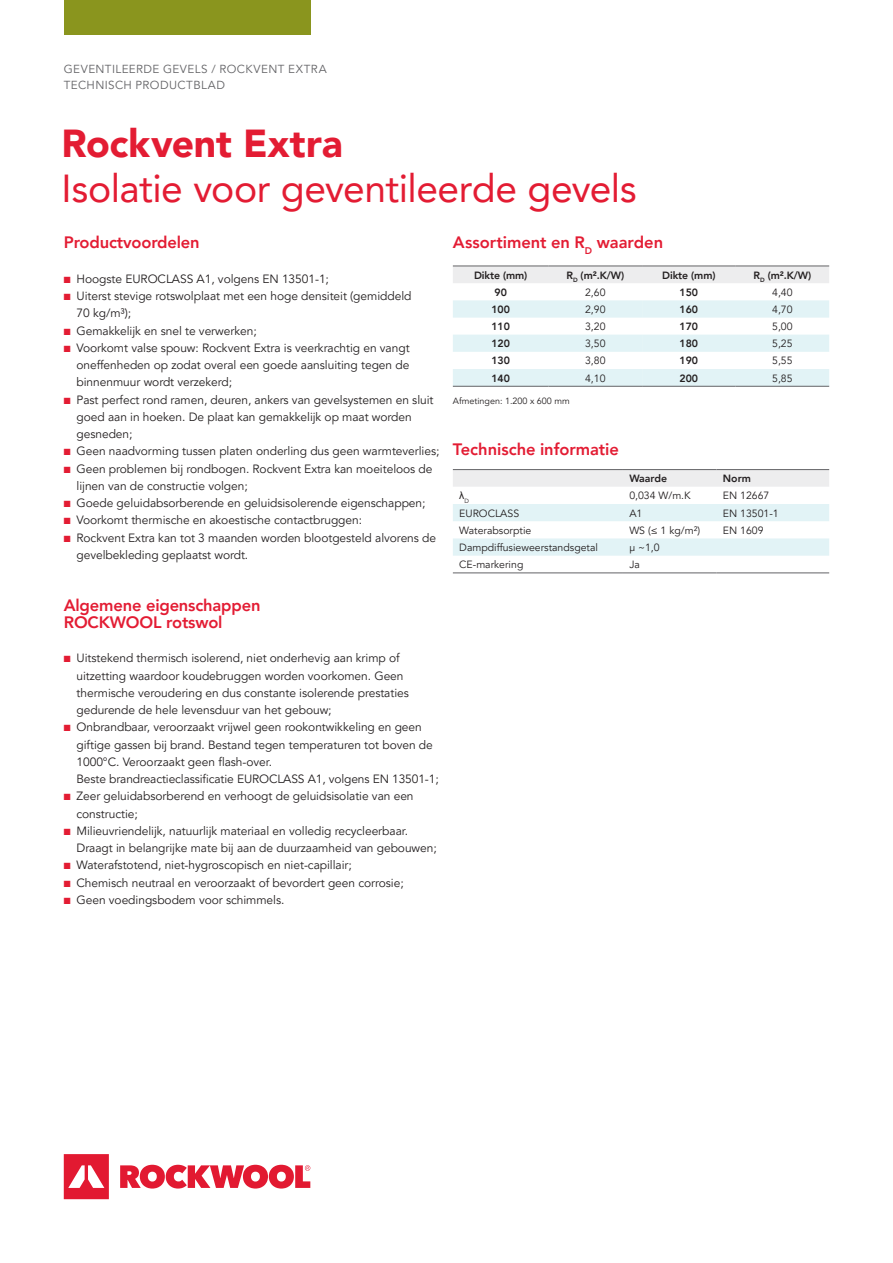
<style>
.page{position:relative;width:893px;height:1263px;background:#fff}
.page>*{position:absolute;margin:0;border:0;box-sizing:border-box;transform-origin:0 0}
.t1{font:39px "Avenir LT Pro";letter-spacing:-.01em;color:#e31c33}
.t2{font:900 39px "Avenir LT Pro";letter-spacing:-.005em;color:#e31c33}
.t3{font:800 16.5px/17.2px "Avenir LT Pro";letter-spacing:-.01em;color:#e31c33}
.t4{font:12px/17.2px "Avenir LT Pro";letter-spacing:-.005em;color:#231f20}
.t5{font:11.7px/16.5px "Avenir LT Pro";letter-spacing:.035em;color:#636366}
.t6{font:10.5px "Avenir LT Pro";color:#231f20}
.t7{font:800 10.5px "Avenir LT Pro";color:#231f20}
.t8{font:10.5px "Arial";color:#231f20}
.t9{font:9px "Avenir LT Pro";color:#231f20}
.s1{color:#e31c33}
</style>
<div class="page">
<svg style="left:453px;top:470px;width:376px;height:86px"></svg>
<hr style="left:453px;top:469px;width:170px;height:1px;background:#636366">
<hr style="left:623px;top:469px;width:93px;height:1px;background:#636366">
<hr style="left:716px;top:469px;width:113px;height:1px;background:#636366">
<hr style="left:453px;top:572px;width:170px;height:1px;background:#636366">
<hr style="left:623px;top:572px;width:93px;height:1px;background:#636366">
<hr style="left:716px;top:572px;width:113px;height:1px;background:#636366">
<div style="left:453px;top:267px;width:376px;height:16px;background:#ededee"></div>
<svg style="left:453px;top:300px;width:376px;height:86px"></svg>
<hr style="left:453px;top:266px;width:96px;height:1px;background:#636366">
<hr style="left:549px;top:266px;width:93px;height:1px;background:#636366">
<hr style="left:642px;top:266px;width:94px;height:1px;background:#636366">
<hr style="left:736px;top:266px;width:93px;height:1px;background:#636366">
<hr style="left:453px;top:386px;width:96px;height:1px;background:#636366">
<hr style="left:549px;top:386px;width:93px;height:1px;background:#636366">
<hr style="left:642px;top:386px;width:94px;height:1px;background:#636366">
<hr style="left:736px;top:386px;width:93px;height:1px;background:#636366">
<div style="left:64px;top:0;width:246px;height:34px;background:#8a951e"></div>
<svg style="left:64px;top:1154px;width:246px;height:45px"></svg>
<p class="t5" style="left:64px;top:61px;width:264px">GEVENTILEERDE GEVELS / ROCKVENT EXTRA<br>TECHNISCH PRODUCTBLAD</p>
<h1 class="t2" style="left:62px;top:120px;width:282px">Rockvent Extra</h1>
<h1 class="t1" style="left:62px;top:165px;width:576px">Isolatie voor geventileerde gevels</h1>
<h2 class="t3" style="left:64px;top:234px;width:137px">Productvoordelen</h2>
<p class="t4" style="left:64px;top:270px;width:267px"><span class="s1">■</span> Hoogste EUROCLASS A1, volgens EN 13501-1;</p>
<p class="t4" style="left:77px;top:288px;width:336px;text-indent:-13px"><span class="s1">■</span> Uiterst stevige rotswolplaat met een hoge densiteit (gemiddeld<br>70 kg/m³);</p>
<p class="t4" style="left:64px;top:322px;width:194px"><span class="s1">■</span> Gemakkelijk en snel te verwerken;</p>
<p class="t4" style="left:77px;top:339px;width:335px;text-align:justify;text-indent:-13px"><span class="s1">■</span> Voorkomt valse spouw: Rockvent Extra is veerkrachtig en vangt oneffenheden op zodat overal een goede aansluiting tegen de binnenmuur wordt verzekerd;</p>
<p class="t4" style="left:77px;top:391px;width:359px;text-indent:-13px"><span class="s1">■</span> Past perfect rond ramen, deuren, ankers van gevelsystemen en sluit goed aan in hoeken. De plaat kan gemakkelijk op maat worden gesneden;</p>
<p class="t4" style="left:64px;top:443px;width:377px"><span class="s1">■</span> Geen naadvorming tussen platen onderling dus geen warmteverlies;</p>
<p class="t4" style="left:77px;top:460px;width:357px;text-indent:-13px"><span class="s1">■</span> Geen problemen bij rondbogen. Rockvent Extra kan moeiteloos de lijnen van de constructie volgen;</p>
<p class="t4" style="left:64px;top:495px;width:363px"><span class="s1">■</span> Goede geluidabsorberende en geluidsisolerende eigenschappen;</p>
<p class="t4" style="left:64px;top:512px;width:300px"><span class="s1">■</span> Voorkomt thermische en akoestische contactbruggen:</p>
<p class="t4" style="left:77px;top:529px;width:361px;text-indent:-13px"><span class="s1">■</span> Rockvent Extra kan tot 3 maanden worden blootgesteld alvorens de gevelbekleding geplaatst wordt.</p>
<h2 class="t3" style="left:64px;top:596px;width:198px">Algemene eigenschappen<br>ROCKWOOL rotswol</h2>
<p class="t4" style="left:77px;top:650px;width:334px;text-indent:-13px"><span class="s1">■</span> Uitstekend thermisch isolerend, niet onderhevig aan krimp of uitzetting waardoor koudebruggen worden voorkomen. Geen thermische veroudering en dus constante isolerende prestaties gedurende de hele levensduur van het gebouw;</p>
<p class="t4" style="left:77px;top:719px;width:364px;text-indent:-13px"><span class="s1">■</span> Onbrandbaar, veroorzaakt vrijwel geen rookontwikkeling en geen giftige gassen bij brand. Bestand tegen temperaturen tot boven de 1000°C. Veroorzaakt geen flash-over.<br>Beste brandreactieclassificatie EUROCLASS A1, volgens EN 13501-1;</p>
<p class="t4" style="left:77px;top:788px;width:339px;text-indent:-13px"><span class="s1">■</span> Zeer geluidabsorberend en verhoogt de geluidsisolatie van een constructie;</p>
<p class="t4" style="left:77px;top:822px;width:362px;text-indent:-13px"><span class="s1">■</span> Milieuvriendelijk, natuurlijk materiaal en volledig recycleerbaar.<br>Draagt in belangrijke mate bij aan de duurzaamheid van gebouwen;</p>
<p class="t4" style="left:64px;top:857px;width:290px"><span class="s1">■</span> Waterafstotend, niet-hygroscopisch en niet-capillair;</p>
<p class="t4" style="left:64px;top:874px;width:341px"><span class="s1">■</span> Chemisch neutraal en veroorzaakt of bevordert geen corrosie;</p>
<p class="t4" style="left:64px;top:891px;width:222px"><span class="s1">■</span> Geen voedingsbodem voor schimmels.</p>
<h2 class="t3" style="left:453px;top:234px;width:212px">Assortiment en R<sub>D</sub> waarden</h2>
<p class="t7" style="left:474px;top:269px;width:55px">Dikte (mm)</p>
<p class="t7" style="left:566px;top:269px;width:59px">R<sub>D</sub> (m².K/W)</p>
<p class="t7" style="left:662px;top:269px;width:55px">Dikte (mm)</p>
<p class="t7" style="left:754px;top:269px;width:59px">R<sub>D</sub> (m².K/W)</p>
<p class="t7" style="left:494px;top:286px;width:14px">90</p>
<p class="t6" style="left:585px;top:286px;width:22px">2,60</p>
<p class="t7" style="left:679px;top:286px;width:20px">150</p>
<p class="t6" style="left:772px;top:286px;width:22px">4,40</p>
<p class="t7" style="left:491px;top:303px;width:20px">100</p>
<p class="t6" style="left:585px;top:303px;width:22px">2,90</p>
<p class="t7" style="left:679px;top:303px;width:20px">160</p>
<p class="t6" style="left:772px;top:303px;width:22px">4,70</p>
<p class="t7" style="left:491px;top:320px;width:20px">110</p>
<p class="t6" style="left:585px;top:320px;width:22px">3,20</p>
<p class="t7" style="left:679px;top:320px;width:20px">170</p>
<p class="t6" style="left:772px;top:320px;width:22px">5,00</p>
<p class="t7" style="left:491px;top:337px;width:20px">120</p>
<p class="t6" style="left:585px;top:337px;width:22px">3,50</p>
<p class="t7" style="left:679px;top:337px;width:20px">180</p>
<p class="t6" style="left:772px;top:337px;width:22px">5,25</p>
<p class="t7" style="left:491px;top:354px;width:20px">130</p>
<p class="t6" style="left:585px;top:354px;width:22px">3,80</p>
<p class="t7" style="left:679px;top:354px;width:20px">190</p>
<p class="t6" style="left:772px;top:354px;width:22px">5,55</p>
<p class="t7" style="left:491px;top:372px;width:20px">140</p>
<p class="t6" style="left:585px;top:372px;width:22px">4,10</p>
<p class="t7" style="left:679px;top:372px;width:20px">200</p>
<p class="t6" style="left:772px;top:372px;width:22px">5,85</p>
<p class="t9" style="left:453px;top:395px;width:118px">Afmetingen: 1.200 x 600 mm</p>
<h2 class="t3" style="left:453px;top:441px;width:167px">Technische informatie</h2>
<p class="t7" style="left:629px;top:472px;width:39px">Waarde</p>
<p class="t7" style="left:723px;top:472px;width:30px">Norm</p>
<p class="t8" style="left:459px;top:489px;width:11px">λ<sub>D</sub></p>
<p class="t6" style="left:629px;top:489px;width:63px">0,034 W/m.K</p>
<p class="t6" style="left:723px;top:489px;width:48px">EN 12667</p>
<p class="t6" style="left:459px;top:507px;width:61px">EUROCLASS</p>
<p class="t6" style="left:629px;top:507px;width:15px">A1</p>
<p class="t6" style="left:723px;top:507px;width:57px">EN 13501-1</p>
<p class="t6" style="left:459px;top:524px;width:74px">Waterabsorptie</p>
<p class="t6" style="left:629px;top:524px;width:72px">WS (≤ 1 kg/m²)</p>
<p class="t6" style="left:723px;top:524px;width:42px">EN 1609</p>
<p class="t6" style="left:459px;top:541px;width:140px">Dampdiffusieweerstandsgetal</p>
<p class="t6" style="left:629px;top:541px;width:32px">μ ~1,0</p>
<p class="t6" style="left:459px;top:558px;width:66px">CE-markering</p>
<p class="t6" style="left:629px;top:558px;width:12px">Ja</p>
</div>
